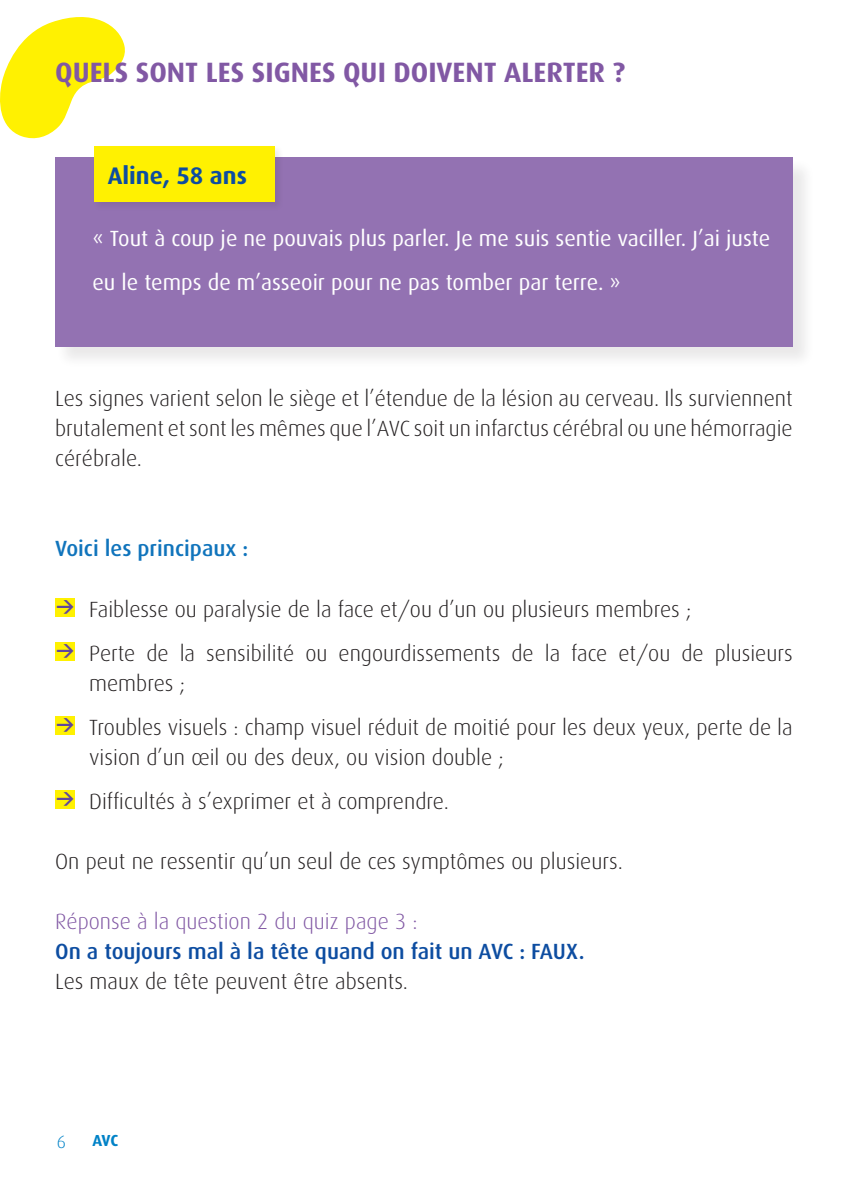
<style>
.page{position:relative;width:851px;height:1191px;background:#fff}
.page>*{position:absolute;margin:0;border:0;box-sizing:border-box;transform-origin:0 0}
.t1{font:700 28px "Dax";color:#8158a4}
.t2{font:700 24px "Dax";color:#0d4da1}
.t3{font:300 22px/30px "Dax";color:#231f20}
.t4{font:22px/44px "Dax";color:#fff}
.t5{font:500 22px "Dax";color:#0d4da1}
.t6{font:300 22px "Dax";color:#8158a4}
.t7{font:500 22px "Dax";color:#1074bc}
.t8{font:300 18px "Dax";color:#0082c7}
.t9{font:700 17.8px "DIN";color:#61479d}
.t10{font:700 16px "Dax";color:#0082c7}
</style>
<div class="page">
<div style="left:55px;top:598px;width:20px;height:18px;background:#fff101"></div>
<div style="left:55px;top:642px;width:20px;height:18px;background:#fff101"></div>
<div style="left:55px;top:716px;width:20px;height:18px;background:#fff101"></div>
<div style="left:55px;top:790px;width:20px;height:18px;background:#fff101"></div>
<div style="left:55px;top:158px;width:759px;height:211px;background:#f2f2f2"></div>
<div style="left:55px;top:158px;width:737px;height:189px;background:#9372b2"></div>
<div style="left:92px;top:144px;width:192px;height:68px;background:#231f20;opacity:.1"></div>
<div style="left:94px;top:146px;width:180px;height:56px;background:#fff101"></div>
<svg style="left:0;top:17px;width:125px;height:122px"></svg>
<hr style="left:850px;top:0;width:1px;height:1191px;background:#add5d2">
<p class="t1" style="left:55px;top:56px;width:571px">QUELS SONT LES SIGNES QUI DOIVENT ALERTER ?</p>
<p class="t2" style="left:108px;top:162px;width:141px">Aline, 58 ans</p>
<p class="t4" style="left:92px;top:217px;width:679px">« Tout à coup je ne pouvais plus parler. Je me suis sentie vaciller. J’ai juste eu le temps de m’asseoir pour ne pas tomber par terre. »</p>
<p class="t3" style="left:55px;top:384px;width:739px;text-align:justify">Les signes varient selon le siège et l’étendue de la lésion au cerveau. Ils surviennent brutalement et sont les mêmes que l’AVC soit un infarctus cérébral ou une hémorragie cérébrale.</p>
<p class="t7" style="left:55px;top:536px;width:194px">Voici les principaux :</p>
<p class="t9" style="left:56px;top:594px;width:20px">&gt;</p>
<p class="t3" style="left:89px;top:594px;width:603px">Faiblesse ou paralysie de la face et/ou d’un ou plusieurs membres ;</p>
<p class="t9" style="left:56px;top:638px;width:20px">&gt;</p>
<p class="t3" style="left:89px;top:638px;width:705px">Perte de la sensibilité ou engourdissements de la face et/ou de plusieurs membres ;</p>
<p class="t9" style="left:56px;top:712px;width:20px">&gt;</p>
<p class="t3" style="left:89px;top:712px;width:705px">Troubles visuels : champ visuel réduit de moitié pour les deux yeux, perte de la vision d’un œil ou des deux, ou vision double ;</p>
<p class="t9" style="left:56px;top:786px;width:20px">&gt;</p>
<p class="t3" style="left:89px;top:786px;width:361px">Difficultés à s’exprimer et à comprendre.</p>
<p class="t3" style="left:55px;top:846px;width:569px">On peut ne ressentir qu’un seul de ces symptômes ou plusieurs.</p>
<p class="t6" style="left:55px;top:909px;width:364px">Réponse à la question 2 du quiz page 3 :</p>
<p class="t5" style="left:55px;top:938px;width:531px">On a toujours mal à la tête quand on fait un AVC : FAUX.</p>
<p class="t3" style="left:55px;top:966px;width:354px">Les maux de tête peuvent être absents.</p>
<p class="t8" style="left:57px;top:1131px;width:11px">6</p>
<p class="t10" style="left:92px;top:1131px;width:27px">AVC</p>
</div>
